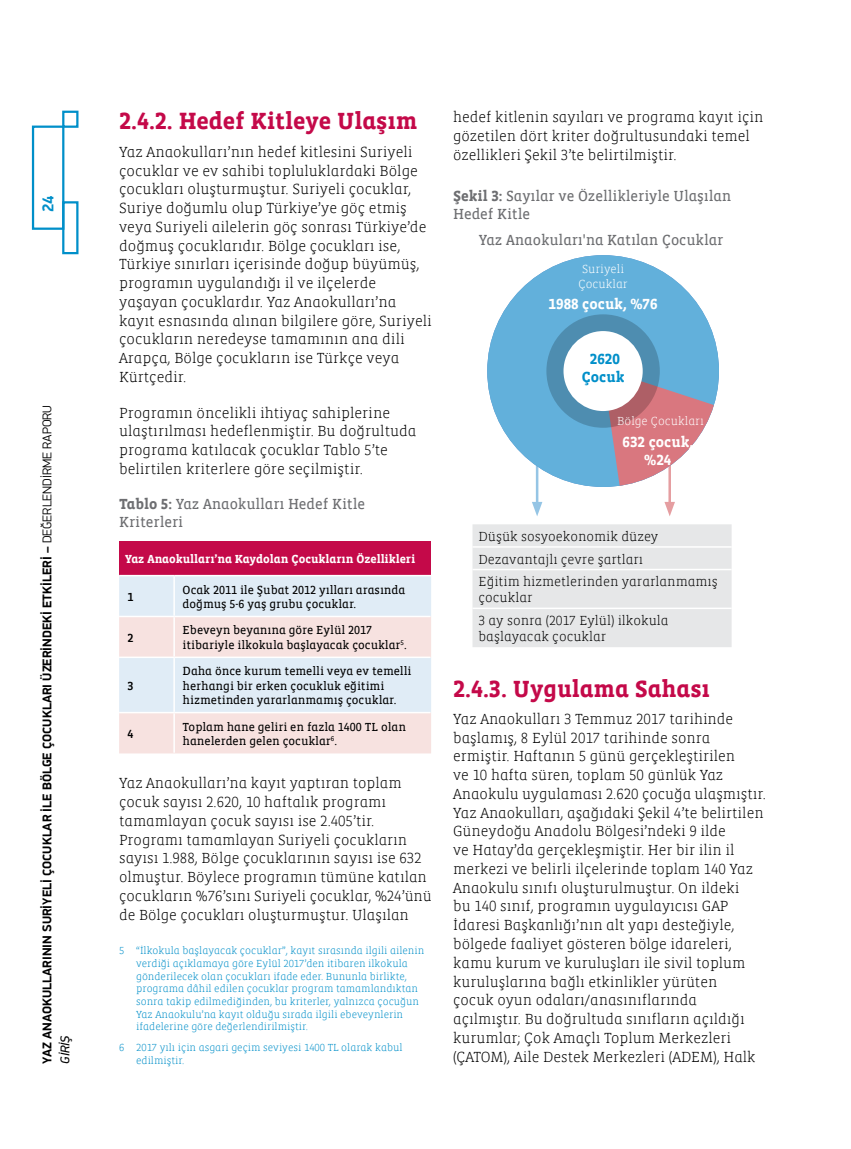
<style>
.page{position:relative;width:851px;height:1149px;background:#fff}
.page>*{position:absolute;margin:0;border:0;box-sizing:border-box;transform-origin:0 0}
.t1{font:24px "Vista Slab Alt TRU Bol";color:#c40949}
.t2{font:700 15.75px "PF Din Display Pro";color:#008fc9}
.t3{font:15px/18.8px "Vista Slab Alt TRU Lig";color:#000}
.t4{font:15px/18px "Vista Slab Alt TRU Reg";color:#6d6e71}
.t5{font:15px/18px "Vista Slab Alt TRU Bol";color:#fff;text-align:center}
.t6{font:15px/18px "Vista Slab Alt TRU Bol";color:#008fc9;text-align:center}
.t7{font:13.5px/22.6px "Vista Slab Alt TRU Lig";color:#000}
.t8{font:700 12.75px/18px "PF Din Display Pro";color:#000}
.t9{font:12px/14.4px "Vista Slab Alt TRU Reg";color:#000}
.t10{font:12px "Vista Slab Alt TRU Bol";color:#fff}
.t11{font:12px/14.4px "Vista Slab Alt TRU Lig";color:#fff}
.t12{font:12px "Vista Slab Alt TRU Med";color:#000}
.t13{font:10.5px/12.6px "Vista Slab Alt TRU Lig";color:#008fc9}
.s1{font-weight:300}
.s2{font-weight:400;font-style:italic}
.s3{font-family:"Vista Slab Alt TRU Bol"}
</style>
<div class="page">
<div style="left:32px;top:125px;width:32px;height:105px;border:2px solid #008fc9"></div>
<div style="left:62px;top:111px;width:16px;height:17px;border:2px solid #008fc9"></div>
<div style="left:62px;top:201px;width:16px;height:53px;border:2px solid #008fc9"></div>
<div style="left:119px;top:541px;width:312px;height:34px;background:#c40949"></div>
<div style="left:119px;top:576px;width:312px;height:40px;background:#e0ecf6"></div>
<svg style="left:119px;top:616px;width:312px;height:137px;background:#ede6e8"></svg>
<hr style="left:173px;top:576px;width:2px;height:39px;background:#fff">
<hr style="left:119px;top:615px;width:55px;height:2px;background:#fff">
<hr style="left:174px;top:615px;width:256px;height:2px;background:#fff">
<hr style="left:173px;top:617px;width:2px;height:39px;background:#fff">
<hr style="left:119px;top:656px;width:55px;height:2px;background:#fff">
<hr style="left:174px;top:656px;width:256px;height:2px;background:#fff">
<hr style="left:173px;top:658px;width:2px;height:53px;background:#fff">
<hr style="left:119px;top:711px;width:55px;height:2px;background:#fff">
<hr style="left:174px;top:711px;width:256px;height:2px;background:#fff">
<hr style="left:173px;top:713px;width:2px;height:39px;background:#fff">
<hr style="left:119px;top:574px;width:55px;height:2px;background:#fff">
<hr style="left:174px;top:574px;width:258px;height:2px;background:#fff">
<div style="left:472px;top:524px;width:259px;height:123px;background:#e6e7e8"></div>
<hr style="left:472px;top:546px;width:259px;height:1px;background:#fff">
<hr style="left:472px;top:568px;width:259px;height:2px;background:#fff">
<hr style="left:472px;top:607px;width:259px;height:2px;background:#fff">
<hr style="left:535px;top:462px;width:3px;height:44px;background:#95c5e5">
<svg style="left:532px;top:501px;width:10px;height:15px"></svg>
<hr style="left:668px;top:462px;width:3px;height:44px;background:#e59ea1">
<svg style="left:664px;top:501px;width:11px;height:15px"></svg>
<svg style="left:487px;top:255px;width:231px;height:232px;fill:#62b0db"></svg>
<svg style="left:602px;top:368px;width:116px;height:119px"></svg>
<svg style="left:546px;top:314px;width:113px;height:113px;background:#6086a4"></svg>
<div style="left:563px;top:331px;width:79px;height:80px;background:#fff;border-radius:50%"></div>
<p class="t2" style="left:40px;top:212px;width:18px;rotate:-90deg">24</p>
<p class="t8" style="left:38px;top:1063px;width:660px;rotate:-90deg">YAZ ANAOKULLARININ SURİYELİ ÇOCUKLAR İLE BÖLGE ÇOCUKLARI ÜZERİNDEKİ ETKİLERİ – <span class="s1">DEĞERLENDIRME RAPORU<br></span><span class="s2">Giriş</span></p>
<h1 class="t1" style="left:119px;top:109px;width:299px">2.4.2. Hedef Kitleye Ulaşım</h1>
<p class="t3" style="left:119px;top:143px;width:314px">Yaz Anaokulları’nın hedef kitlesini Suriyeli çocuklar ve ev sahibi topluluklardaki Bölge çocukları oluşturmuştur. Suriyeli çocuklar, Suriye doğumlu olup Türkiye’ye göç etmiş veya Suriyeli ailelerin göç sonrası Türkiye’de doğmuş çocuklarıdır. Bölge çocukları ise, Türkiye sınırları içerisinde doğup büyümüş, programın uygulandığı il ve ilçelerde yaşayan çocuklardır. Yaz Anaokulları’na kayıt esnasında alınan bilgilere göre, Suriyeli çocukların neredeyse tamamının ana dili Arapça, Bölge çocukların ise Türkçe veya Kürtçedir.</p>
<p class="t3" style="left:119px;top:403px;width:299px">Programın öncelikli ihtiyaç sahiplerine ulaştırılması hedeflenmiştir. Bu doğrultuda programa katılacak çocuklar Tablo 5’te belirtilen kriterlere göre seçilmiştir.</p>
<p class="t4" style="left:119px;top:495px;width:247px"><span class="s3">Tablo 5:</span> Yaz Anaokulları Hedef Kitle<br>Kriterleri</p>
<p class="t10" style="left:125px;top:553px;width:292px">Yaz Anaokulları’na Kaydolan Çocukların Özellikleri</p>
<p class="t12" style="left:128px;top:589px;width:7px">1</p>
<p class="t9" style="left:183px;top:582px;width:224px">Ocak 2011 ile Şubat 2012 yılları arasında doğmuş 5-6 yaş grubu çocuklar.</p>
<p class="t12" style="left:128px;top:630px;width:7px">2</p>
<p class="t9" style="left:183px;top:623px;width:225px">Ebeveyn beyanına göre Eylül 2017 itibariyle ilkokula başlayacak çocuklar<sup>5</sup>.</p>
<p class="t12" style="left:128px;top:678px;width:7px">3</p>
<p class="t9" style="left:183px;top:664px;width:230px">Daha önce kurum temelli veya ev temelli herhangi bir erken çocukluk eğitimi hizmetinden yararlanmamış çocuklar.</p>
<p class="t12" style="left:128px;top:726px;width:7px">4</p>
<p class="t9" style="left:183px;top:719px;width:225px">Toplam hane geliri en fazla 1400 TL olan hanelerden gelen çocuklar<sup>6</sup>.</p>
<p class="t3" style="left:119px;top:773px;width:314px">Yaz Anaokulları’na kayıt yaptıran toplam çocuk sayısı 2.620, 10 haftalık programı tamamlayan çocuk sayısı ise 2.405’tir.<br>Programı tamamlayan Suriyeli çocukların sayısı 1.988, Bölge çocuklarının sayısı ise 632 olmuştur. Böylece programın tümüne katılan çocukların %76’sını Suriyeli çocuklar, %24’ünü de Bölge çocukları oluşturmuştur. Ulaşılan</p>
<p class="t13" style="left:136px;top:944px;width:289px;text-indent:-17px">5 “İlkokula başlayacak çocuklar”, kayıt sırasında ilgili ailenin verdiği açıklamaya göre Eylül 2017’den itibaren ilkokula gönderilecek olan çocukları ifade eder. Bununla birlikte, programa dâhil edilen çocuklar program tamamlandıktan sonra takip edilmediğinden, bu kriterler, yalnızca çocuğun Yaz Anaokulu’na kayıt olduğu sırada ilgili ebeveynlerin ifadelerine göre değerlendirilmiştir.</p>
<p class="t13" style="left:136px;top:1041px;width:268px;text-indent:-17px">6 2017 yılı için asgari geçim seviyesi 1400 TL olarak kabul edilmiştir.</p>
<p class="t3" style="left:453px;top:108px;width:311px">hedef kitlenin sayıları ve programa kayıt için gözetilen dört kriter doğrultusundaki temel özellikleri Şekil 3’te belirtilmiştir.</p>
<p class="t4" style="left:453px;top:187px;width:280px"><span class="s3">Şekil 3:</span> Sayılar ve Özellikleriyle Ulaşılan<br>Hedef Kitle</p>
<p class="t4" style="left:478px;top:232px;width:246px">Yaz Anaokuları'na Katılan Çocuklar</p>
<p class="t11" style="left:578px;top:262px;width:51px">Suriyeli<br>Çocuklar</p>
<p class="t5" style="left:548px;top:295px;width:110px">1988 çocuk, %76</p>
<p class="t6" style="left:581px;top:350px;width:44px">2620<br>Çocuk</p>
<p class="t11" style="left:617px;top:414px;width:88px">Bölge Çocukları</p>
<p class="t5" style="left:622px;top:433px;width:72px">632 çocuk, %24</p>
<p class="t7" style="left:478px;top:525px;width:241px">Düşük sosyoekonomik düzey<br>Dezavantajlı çevre şartları<br>Eğitim hizmetlerinden yararlanmamış</p>
<p class="t7" style="left:478px;top:586px;width:191px">çocuklar<br>3 ay sonra (2017 Eylül) ilkokula</p>
<p class="t7" style="left:478px;top:625px;width:129px">başlayacak çocuklar</p>
<h1 class="t1" style="left:453px;top:676px;width:258px">2.4.3. Uygulama Sahası</h1>
<p class="t3" style="left:453px;top:709px;width:314px">Yaz Anaokulları 3 Temmuz 2017 tarihinde başlamış, 8 Eylül 2017 tarihinde sonra ermiştir. Haftanın 5 günü gerçekleştirilen<br>ve 10 hafta süren, toplam 50 günlük Yaz Anaokulu uygulaması 2.620 çocuğa ulaşmıştır.<br>Yaz Anaokulları, aşağıdaki Şekil 4’te belirtilen Güneydoğu Anadolu Bölgesi’ndeki 9 ilde<br>ve Hatay’da gerçekleşmiştir. Her bir ilin il merkezi ve belirli ilçelerinde toplam 140 Yaz Anaokulu sınıfı oluşturulmuştur. On ildeki<br>bu 140 sınıf, programın uygulayıcısı GAP İdaresi Başkanlığı’nın alt yapı desteğiyle, bölgede faaliyet gösteren bölge idareleri, kamu kurum ve kuruluşları ile sivil toplum kuruluşlarına bağlı etkinlikler yürüten<br>çocuk oyun odaları/anasınıflarında açılmıştır. Bu doğrultuda sınıfların açıldığı kurumlar; Çok Amaçlı Toplum Merkezleri (ÇATOM), Aile Destek Merkezleri (ADEM), Halk</p>
</div>
